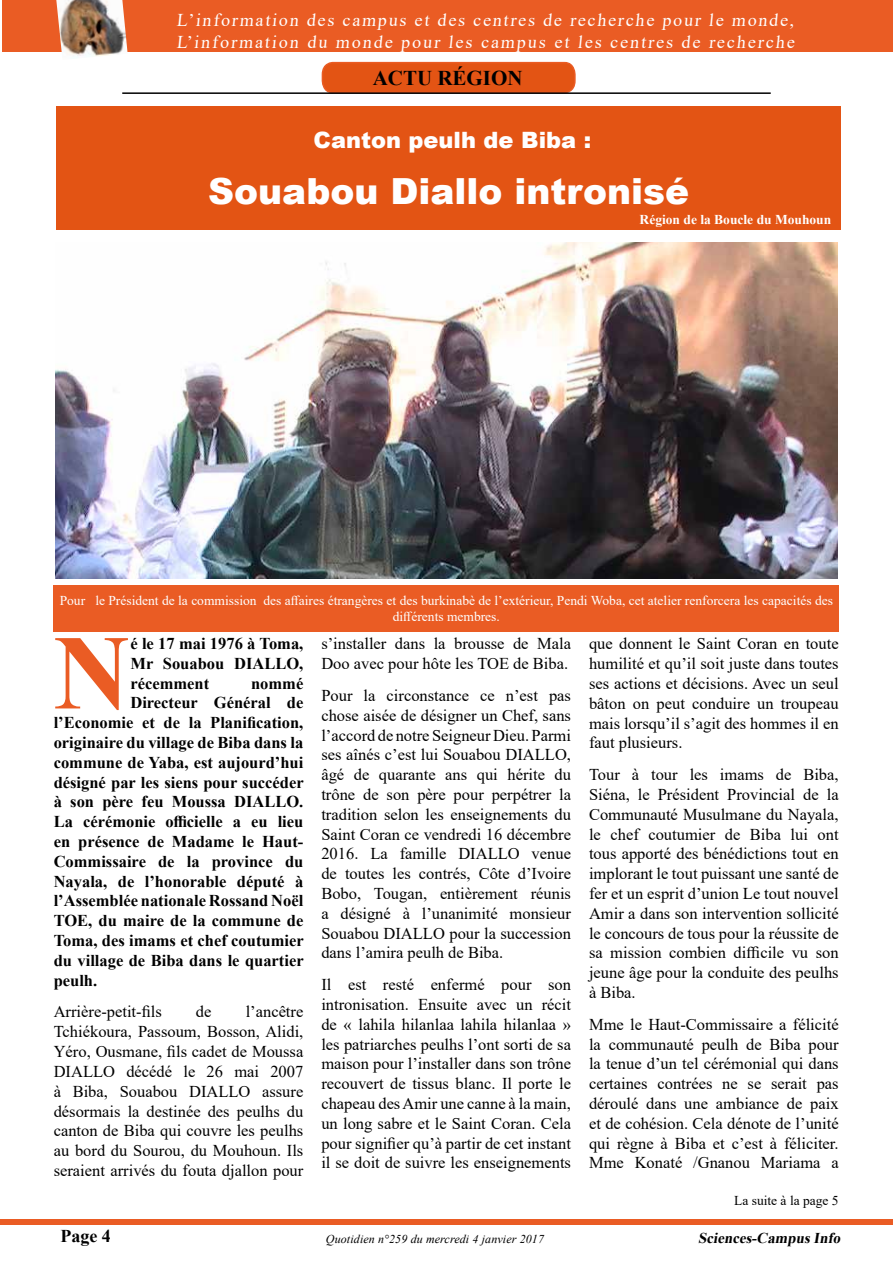
<style>
.page{position:relative;width:893px;height:1263px;background:#fff}
.page>*{position:absolute;margin:0;border:0;box-sizing:border-box;transform-origin:0 0}
.t1{font:700 106.2px "Times New Roman";color:#ea5c24}
.t2{font:900 36px "Arial";color:#fff}
.t3{font:900 22.5px "Arial";color:#fff}
.t4{font:700 21px "Times New Roman";color:#000}
.t5{font:18px/21.6px "Times New Roman";letter-spacing:.105em;color:#fff}
.t6{font:700 18px "Times New Roman";color:#000}
.t7{font:16.5px/19.8px "Times New Roman";color:#000;text-align:justify}
.t8{font:700 16.5px/19.8px "Times New Roman";color:#000;text-align:justify}
.t9{font:italic 700 15px "Times New Roman";color:#000}
.t10{font:13.5px/16.2px "Times New Roman";color:#fff;text-align:center}
.t11{font:700 13.5px "Times New Roman";color:#fff}
.t12{font:13.5px "Times New Roman";color:#000}
.t13{font:italic 12px "Times New Roman";letter-spacing:.01em;color:#000}
</style>
<div class="page">
<div style="left:1px;top:1219px;width:892px;height:6px;background:#ea5c24"></div>
<hr style="left:122px;top:92px;width:649px;height:2px;background:#000">
<div style="left:2px;top:0;width:891px;height:51px;background:#ea5c24"></div>
<img style="left:56px;top:0;width:72px;height:58px">
<div style="left:56px;top:106px;width:785px;height:124px;background:#e35414"></div>
<svg style="left:321px;top:61px;width:255px;height:33px;background:#da581e"></svg>
<div style="left:54px;top:585px;width:785px;height:46px;background:#ea5c24"></div>
<img style="left:55px;top:242px;width:783px;height:336px">
<p class="t5" style="left:176px;top:9px;width:622px">L’information des campus et des centres de recherche pour le monde,<br>L’information du monde pour les campus et les centres de recherche</p>
<p class="t4" style="left:373px;top:63px;width:151px">ACTU RÉGION</p>
<h3 class="t3" style="left:314px;top:124px;width:279px">Canton peulh de Biba :</h3>
<h2 class="t2" style="left:208px;top:165px;width:482px">Souabou Diallo intronisé</h2>
<p class="t11" style="left:640px;top:210px;width:193px">Région de la Boucle du Mouhoun</p>
<p class="t10" style="left:60px;top:592px;width:775px">Pour le Président de la commission des affaires étrangères et des burkinabè de l’extérieur, Pendi Woba, cet atelier renforcera les capacités des différents membres.</p>
<h1 class="t1" style="left:54px;top:596px;width:78px">N</h1>
<p class="t8" style="left:130px;top:633px;width:174px">é le 17 mai 1976 à Toma, Mr Souabou DIALLO, récemment</p>
<p class="t7" style="left:589px;top:633px;width:251px">que donnent le Saint Coran en toute humilité et qu’il soit juste dans toutes ses actions et décisions. Avec un seul bâton on peut conduire un troupeau mais lorsqu’il s’agit des hommes il en faut plusieurs.</p>
<p class="t7" style="left:589px;top:764px;width:251px">Tour à tour les imams de Biba, Siéna, le Président Provincial de la Communauté Musulmane du Nayala, le chef coutumier de Biba lui ont tous apporté des bénédictions tout en implorant le tout puissant une santé de fer et un esprit d’union Le tout nouvel Amir a dans son intervention sollicité le concours de tous pour la réussite de sa mission combien difficile vu son jeune âge pour la conduite des peulhs à Biba.</p>
<p class="t7" style="left:589px;top:1014px;width:251px">Mme le Haut-Commissaire a félicité la communauté peulh de Biba pour la tenue d’un tel cérémonial qui dans certaines contrées ne se serait pas déroulé dans une ambiance de paix et de cohésion. Cela dénote de l’unité qui règne à Biba et c’est à féliciter.<br>Mme Konaté /Gnanou Mariama a</p>
<p class="t7" style="left:321px;top:633px;width:251px">s’installer dans la brousse de Mala<br>Doo avec pour hôte les TOE de Biba.</p>
<p class="t7" style="left:321px;top:685px;width:251px">Pour la circonstance ce n’est pas chose aisée de désigner un Chef, sans l’accord de notre Seigneur Dieu. Parmi ses aînés c’est lui Souabou DIALLO, âgé de quarante ans qui hérite du trône de son père pour perpétrer la tradition selon les enseignements du Saint Coran ce vendredi 16 décembre 2016. La famille DIALLO venue de toutes les contrés, Côte d’Ivoire Bobo, Tougan, entièrement réunis a désigné à l’unanimité monsieur Souabou DIALLO pour la succession dans l’amira peulh de Biba.</p>
<p class="t7" style="left:321px;top:974px;width:251px">Il est resté enfermé pour son intronisation. Ensuite avec un récit de « lahila hilanlaa lahila hilanlaa » les patriarches peulhs l’ont sorti de sa maison pour l’installer dans son trône recouvert de tissus blanc. Il porte le chapeau des Amir une canne à la main, un long sabre et le Saint Coran. Cela pour signifier qu’à partir de cet instant il se doit de suivre les enseignements</p>
<p class="t8" style="left:251px;top:673px;width:54px">nommé</p>
<p class="t8" style="left:130px;top:692px;width:174px">Directeur Général de</p>
<p class="t8" style="left:54px;top:712px;width:251px">l’Economie et de la Planification,</p>
<p class="t8" style="left:54px;top:732px;width:251px">originaire du village de Biba dans la</p>
<p class="t8" style="left:54px;top:752px;width:251px">commune de Yaba, est aujourd’hui</p>
<p class="t8" style="left:54px;top:772px;width:251px">désigné par les siens pour succéder</p>
<p class="t8" style="left:54px;top:791px;width:251px">à son père feu Moussa DIALLO.</p>
<p class="t8" style="left:54px;top:811px;width:251px">La cérémonie officielle a eu lieu</p>
<p class="t8" style="left:54px;top:831px;width:251px">en présence de Madame le Haut-</p>
<p class="t8" style="left:54px;top:851px;width:251px">Commissaire de la province du</p>
<p class="t8" style="left:54px;top:871px;width:251px">Nayala, de l’honorable député à</p>
<p class="t8" style="left:54px;top:890px;width:251px">l’Assemblée nationale Rossand Noël</p>
<p class="t8" style="left:54px;top:910px;width:251px">TOE, du maire de la commune de</p>
<p class="t8" style="left:54px;top:930px;width:251px">Toma, des imams et chef coutumier</p>
<p class="t8" style="left:54px;top:950px;width:251px">du village de Biba dans le quartier</p>
<p class="t8" style="left:54px;top:970px;width:45px">peulh.</p>
<p class="t7" style="left:54px;top:1001px;width:110px">Arrière-petit-fils</p>
<p class="t7" style="left:196px;top:1001px;width:17px">de</p>
<p class="t7" style="left:54px;top:1001px;width:251px;text-indent:192px">l’ancêtre Tchiékoura, Passoum, Bosson, Alidi, Yéro, Ousmane, fils cadet de Moussa DIALLO décédé le 26 mai 2007 à Biba, Souabou DIALLO assure désormais la destinée des peulhs du canton de Biba qui couvre les peulhs au bord du Sourou, du Mouhoun. Ils seraient arrivés du fouta djallon pour</p>
<p class="t12" style="left:734px;top:1191px;width:106px">La suite à la page 5</p>
<p class="t6" style="left:60px;top:1223px;width:52px">Page 4</p>
<p class="t13" style="left:326px;top:1231px;width:220px">Quotidien n°259 du mercredi 4 janvier 2017</p>
<p class="t9" style="left:698px;top:1227px;width:147px">Sciences-CampusInfo</p>
</div>
